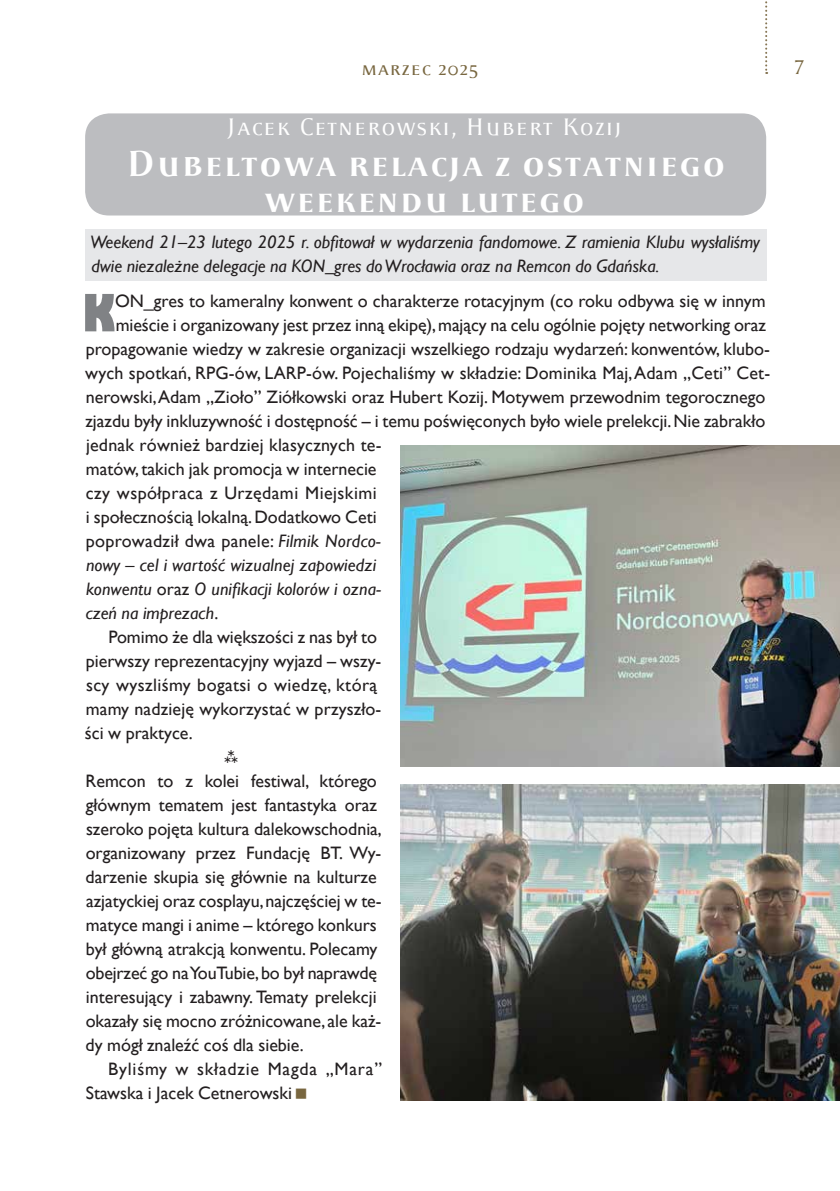
<style>
.page{position:relative;width:840px;height:1191px;background:#fff}
.page>*{position:absolute;margin:0;border:0;box-sizing:border-box;transform-origin:0 0}
.t1{font:800 condensed 50.2px "Gill Sans";color:#808285}
.t2{font:700 37.8px/36px "Apolonia TT";letter-spacing:.05em;color:#fff;text-align:center;scale:.95 1}
.t3{font:25.2px "Apolonia TT";letter-spacing:.05em;color:#fff;scale:.95 1}
.t4{font:22px "Apolonia TT";color:#78663f}
.t5{font:20px "Apolonia TT";letter-spacing:.05em;color:#78663f}
.t6{font:18px/24px "Gill Sans";color:#231f20}
.t7{font:italic 18px/24px "Gill Sans";color:#231f20}
.t8{font:18px "Gill Sans";letter-spacing:.02em;color:#231f20}
.t9{font:18px "Gill Sans";letter-spacing:.025em;color:#231f20}
.s1{font-style:italic}
.s2{font-style:normal}
</style>
<div class="page">
<svg style="left:765px;top:1px;width:1px;height:73px"></svg>
<div style="left:85px;top:113px;width:680px;height:102px;background:#bcbdc0;border-radius:24px"></div>
<div style="left:85px;top:230px;width:680px;height:51px;background:#e6e7e9"></div>
<img style="left:400px;top:446px;width:439px;height:321px">
<img style="left:400px;top:784px;width:439px;height:317px">
<p class="t5" style="left:361px;top:57px;width:119px">marzec 2025</p>
<p class="t4" style="left:794px;top:54px;width:11px">7</p>
<h3 class="t3" style="left:226px;top:112px;width:417px">Jacek Cetnerowski, Hubert Kozij</h3>
<h2 class="t2" style="left:126px;top:147px;width:632px">Dubeltowa relacja z ostatniego weekendu lutego</h2>
<p class="t7" style="left:90px;top:230px;width:671px">Weekend 21–23 lutego 2025 r. obfitował w wydarzenia fandomowe. Z ramienia Klubu wysłaliśmy dwie niezależne delegacje na KON</p>
<p class="t7" style="left:325px;top:254px;width:335px">_gres do Wrocławia oraz na Remcon do Gdańska.</p>
<h1 class="t1" style="left:83px;top:281px;width:34px">K</h1>
<p class="t6" style="left:115px;top:290px;width:651px">ON_gres to kameralny konwent o charakterze rotacyjnym (co roku odbywa się w innym</p>
<p class="t6" style="left:116px;top:314px;width:651px">mieście i organizowany jest przez inną ekipę), mający na celu ogólnie pojęty networking oraz</p>
<p class="t6" style="left:86px;top:338px;width:685px">propagowanie wiedzy w zakresie organizacji wszelkiego rodzaju wydarzeń: konwentów, klubo-</p>
<p class="t6" style="left:85px;top:361px;width:686px">wych spotkań, RPG-ów, LARP-ów. Pojechaliśmy w składzie: Dominika Maj, Adam „Ceti” Cet-</p>
<p class="t6" style="left:86px;top:385px;width:680px">nerowski, Adam „Zioło” Ziółkowski oraz Hubert Kozij. Motywem przewodnim tegorocznego</p>
<p class="t6" style="left:85px;top:409px;width:681px">zjazdu były inkluzywność i dostępność – i temu poświęconych było wiele prelekcji. Nie zabrakło</p>
<p class="t6" style="left:86px;top:433px;width:297px">jednak również bardziej klasycznych te-</p>
<p class="t6" style="left:86px;top:457px;width:292px">matów, takich jak promocja w internecie</p>
<p class="t9" style="left:86px;top:483px;width:292px">czy współpraca z Urzędami Miejskimi</p>
<p class="t6" style="left:86px;top:505px;width:292px">i społecznością lokalną. Dodatkowo Ceti</p>
<p class="t6" style="left:86px;top:529px;width:296px">poprowadził dwa panele: <span class="s1">Filmik Nordco-</span></p>
<p class="t7" style="left:86px;top:553px;width:291px">nowy – cel i wartość wizualnej zapowiedzi</p>
<p class="t7" style="left:86px;top:577px;width:296px">konwentu <span class="s2">oraz</span> O unifikacji kolorów i ozna-</p>
<p class="t7" style="left:86px;top:601px;width:134px">czeń na imprezach<span class="s2">.</span></p>
<p class="t6" style="left:108px;top:625px;width:270px">Pomimo że dla większości z nas był to</p>
<p class="t6" style="left:86px;top:649px;width:297px">pierwszy reprezentacyjny wyjazd – wszy-</p>
<p class="t8" style="left:86px;top:675px;width:292px">scy wyszliśmy bogatsi o wiedzę, którą</p>
<p class="t6" style="left:86px;top:697px;width:297px">mamy nadzieję wykorzystać w przyszło-</p>
<p class="t6" style="left:85px;top:721px;width:109px">ści w praktyce.</p>
<p class="t6" style="left:85px;top:769px;width:298px">Remcon to z kolei festiwal, którego głównym tematem jest fantastyka oraz szeroko pojęta kultura dalekowschodnia, organizowany przez Fundację BT. Wy&shy;darzenie skupia się głównie na kulturze azjatyckiej oraz cosplayu, najczęściej w te&shy;matyce mangi i anime – którego konkurs był główną atrakcją konwentu. Polecamy obejrzeć go na YouTubie, bo był naprawdę interesujący i zabawny. Tematy prelekcji okazały się mocno zróżnicowane, ale każ&shy;dy mógł znaleźć coś dla siebie.</p>
<p class="t6" style="left:86px;top:1057px;width:297px;text-indent:22px">Byliśmy w składzie Magda „Mara”<br>Stawska i Jacek Cetnerowski</p>
</div>
